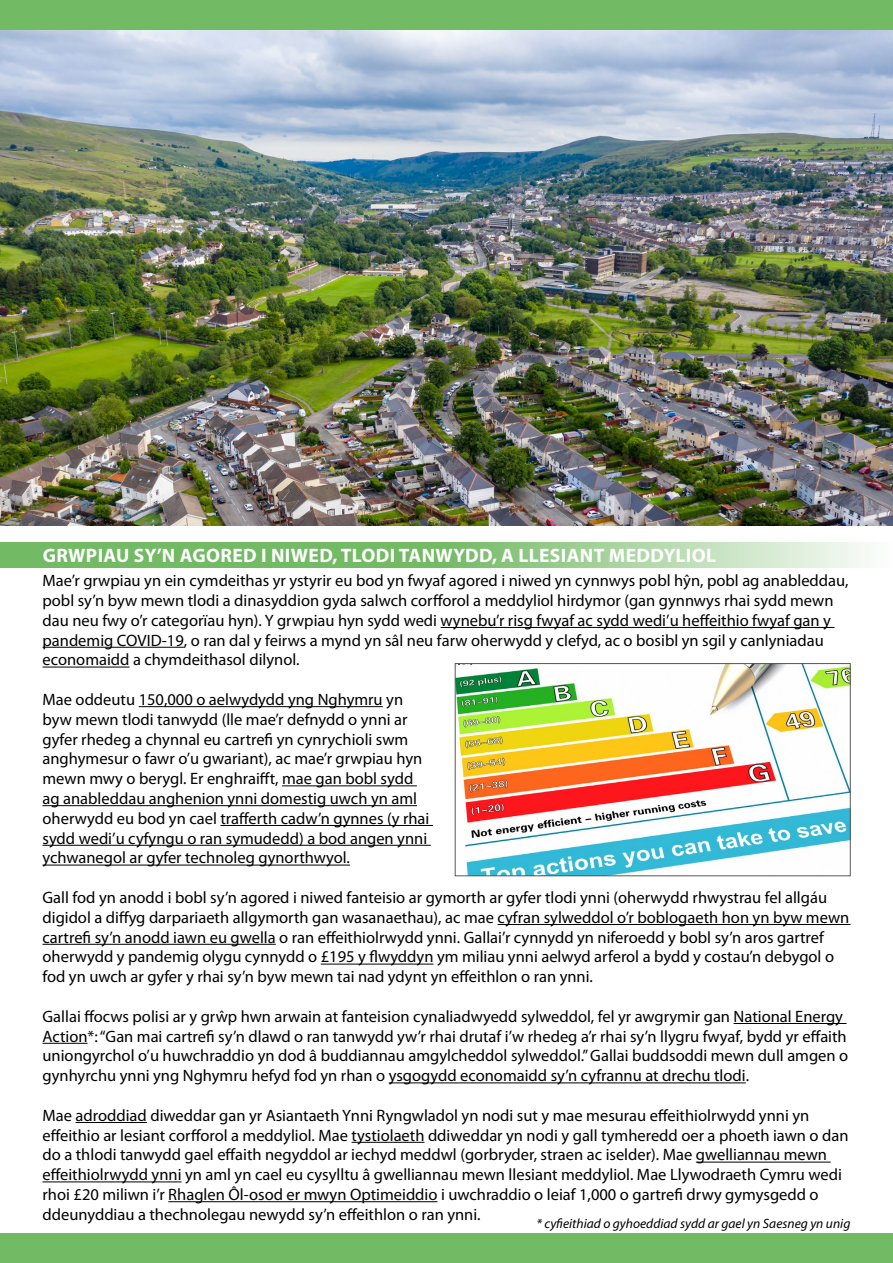
<style>
.page{position:relative;width:893px;height:1263px;background:#fff}
.page>*{position:absolute;margin:0;border:0;box-sizing:border-box;transform-origin:0 0}
.t1{font:700 19.5px "Myriad Pro";letter-spacing:.02em;color:#fff}
.t2{font:16.5px/19.8px "Myriad Pro";color:#000}
.t3{font:italic 13.5px "Myriad Pro";color:#000}
</style>
<div class="page">
<svg style="left:0;top:542px;width:867px;height:26px;background:#93c987"></svg>
<img style="left:0;top:30px;width:893px;height:496px">
<hr style="left:441px;top:627px;width:393px;height:1px;background:#000">
<hr style="left:43px;top:647px;width:141px;height:1px;background:#000">
<hr style="left:43px;top:667px;width:87px;height:1px;background:#000">
<hr style="left:139px;top:706px;width:244px;height:1px;background:#000">
<hr style="left:282px;top:785px;width:135px;height:1px;background:#000">
<hr style="left:43px;top:805px;width:374px;height:1px;background:#000">
<hr style="left:220px;top:825px;width:213px;height:1px;background:#000">
<hr style="left:43px;top:845px;width:388px;height:1px;background:#000">
<hr style="left:43px;top:865px;width:307px;height:1px;background:#000">
<hr style="left:497px;top:924px;width:353px;height:1px;background:#000">
<hr style="left:43px;top:944px;width:233px;height:1px;background:#000">
<hr style="left:321px;top:964px;width:112px;height:1px;background:#000">
<hr style="left:734px;top:1023px;width:112px;height:1px;background:#000">
<hr style="left:43px;top:1043px;width:45px;height:1px;background:#000">
<hr style="left:389px;top:1082px;width:357px;height:1px;background:#000">
<hr style="left:76px;top:1122px;width:71px;height:1px;background:#000">
<hr style="left:352px;top:1142px;width:72px;height:1px;background:#000">
<hr style="left:696px;top:1162px;width:135px;height:1px;background:#000">
<hr style="left:43px;top:1181px;width:139px;height:1px;background:#000">
<hr style="left:168px;top:1201px;width:269px;height:1px;background:#000">
<div style="left:0;top:1233px;width:893px;height:30px;background:#73ba64"></div>
<div style="left:0;top:0;width:893px;height:30px;background:#73ba64"></div>
<img style="left:457px;top:665px;width:391px;height:209px">
<div style="left:455px;top:663px;width:395px;height:213px;border:1px solid #575756"></div>
<p class="t1" style="left:43px;top:543px;width:675px">GRWPIAU SY’N AGORED I NIWED, TLODI TANWYDD, A LLESIANT MEDDYLIOL</p>
<p class="t2" style="left:43px;top:570px;width:807px">Mae’r grwpiau yn ein cymdeithas yr ystyrir eu bod yn fwyaf agored i niwed yn cynnwys pobl hŷn, pobl ag anableddau, pobl sy’n byw mewn tlodi a dinasyddion gyda salwch corfforol a meddyliol hirdymor (gan gynnwys rhai sydd mewn dau neu fwy o’r categorïau hyn). Y grwpiau hyn sydd wedi wynebu’r risg fwyaf ac sydd wedi’u heffeithio fwyaf gan y pandemig COVID-19, o ran dal y feirws a mynd yn sâl neu farw oherwydd y clefyd, ac o bosibl yn sgil y canlyniadau economaidd a chymdeithasol dilynol.</p>
<p class="t2" style="left:43px;top:689px;width:388px">Mae oddeutu 150,000 o aelwydydd yng Nghymru yn byw mewn tlodi tanwydd (lle mae’r defnydd o ynni ar gyfer rhedeg a chynnal eu cartrefi yn cynrychioli swm anghymesur o fawr o’u gwariant), ac mae’r grwpiau hyn mewn mwy o berygl. Er enghraifft, mae gan bobl sydd ag anableddau anghenion ynni domestig uwch yn aml oherwydd eu bod yn cael trafferth cadw’n gynnes (y rhai sydd wedi’u cyfyngu o ran symudedd) a bod angen ynni ychwanegol ar gyfer technoleg gynorthwyol.</p>
<p class="t2" style="left:43px;top:887px;width:808px">Gall fod yn anodd i bobl sy’n agored i niwed fanteisio ar gymorth ar gyfer tlodi ynni (oherwydd rhwystrau fel allgáu digidol a diffyg darpariaeth allgymorth gan wasanaethau), ac mae cyfran sylweddol o’r boblogaeth hon yn byw mewn cartrefi sy’n anodd iawn eu gwella o ran effeithiolrwydd ynni. Gallai’r cynnydd yn niferoedd y bobl sy’n aros gartref oherwydd y pandemig olygu cynnydd o £195 y flwyddyn ym miliau ynni aelwyd arferol a bydd y costau’n debygol o fod yn uwch ar gyfer y rhai sy’n byw mewn tai nad ydynt yn effeithlon o ran ynni.</p>
<p class="t2" style="left:43px;top:1006px;width:807px">Gallai ffocws polisi ar y grŵp hwn arwain at fanteision cynaliadwyedd sylweddol, fel yr awgrymir gan National Energy Action*: “Gan mai cartrefi sy’n dlawd o ran tanwydd yw’r rhai drutaf i’w rhedeg a’r rhai sy’n llygru fwyaf, bydd yr effaith uniongyrchol o’u huwchraddio yn dod â buddiannau amgylcheddol sylweddol.” Gallai buddsoddi mewn dull amgen o gynhyrchu ynni yng Nghymru hefyd fod yn rhan o ysgogydd economaidd sy’n cyfrannu at drechu tlodi.</p>
<p class="t2" style="left:43px;top:1105px;width:807px">Mae adroddiad diweddar gan yr Asiantaeth Ynni Ryngwladol yn nodi sut y mae mesurau effeithiolrwydd ynni yn effeithio ar lesiant corfforol a meddyliol. Mae tystiolaeth ddiweddar yn nodi y gall tymheredd oer a phoeth iawn o dan do a thlodi tanwydd gael effaith negyddol ar iechyd meddwl (gorbryder, straen ac iselder). Mae gwelliannau mewn effeithiolrwydd ynni yn aml yn cael eu cysylltu â gwelliannau mewn llesiant meddyliol. Mae Llywodraeth Cymru wedi rhoi £20 miliwn i’r Rhaglen Ôl-osod er mwyn Optimeiddio i uwchraddio o leiaf 1,000 o gartrefi drwy gymysgedd o ddeunyddiau a thechnolegau newydd sy’n effeithlon o ran ynni.</p>
<p class="t3" style="left:536px;top:1215px;width:316px">* cyfieithiad o gyhoeddiad sydd ar gael yn Saesneg yn unig</p>
</div>
